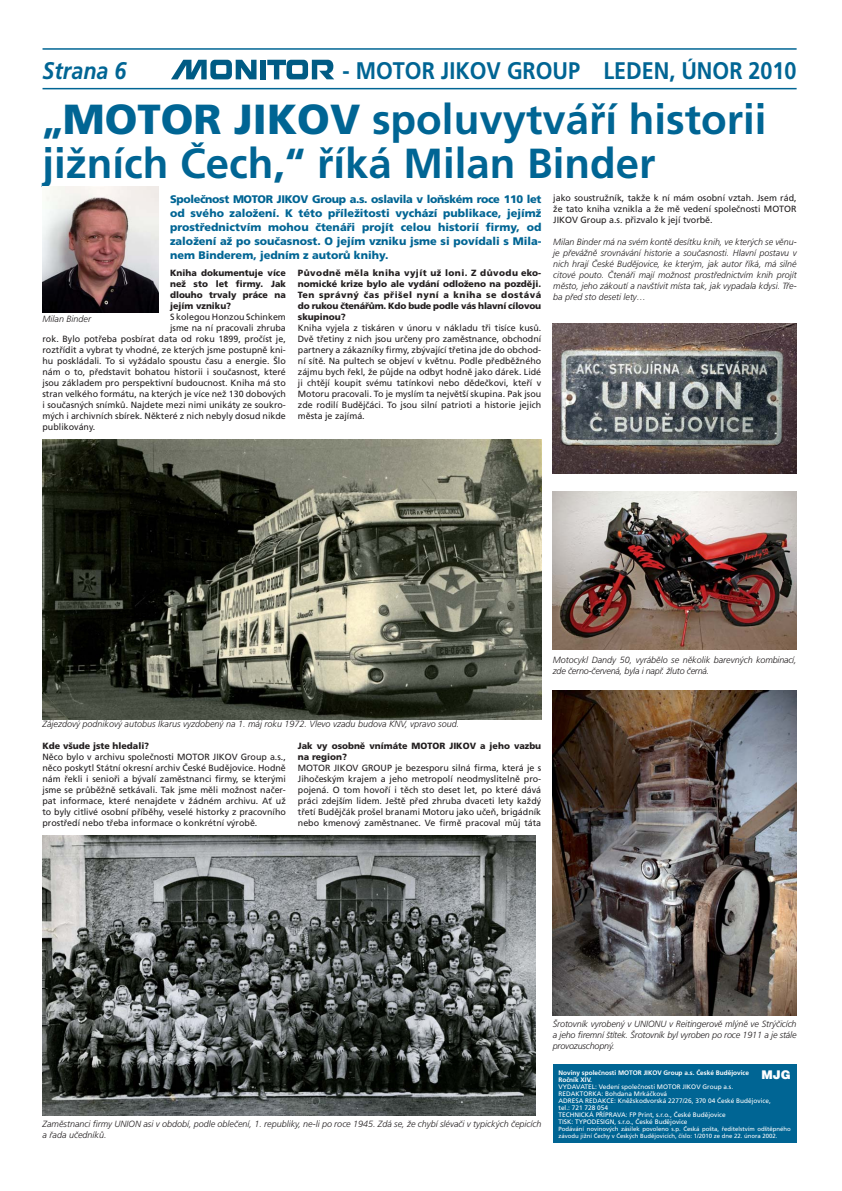
<style>
.page{position:relative;width:842px;height:1191px;background:#fff}
.page>*{position:absolute;margin:0;border:0;box-sizing:border-box;transform-origin:0 0}
.t1{font:700 42px/44px "Frutiger CE";color:#006594}
.t2{font:700 24px "Frutiger CE";color:#006594;scale:.9 1}
.t3{font:italic 700 24px "Frutiger CE";color:#006594;scale:.9 1}
.t4{font:900 12px "Switzerland";color:#fff}
.t5{font:900 11px/14px "Frutiger CE";color:#006594;text-align:justify}
.t6{font:9px/11px "Frutiger CE";color:#231f20;text-align:justify}
.t7{font:italic 300 9px/11px "Frutiger CE";color:#231f20;text-align:justify}
.t8{font:900 9px/11px "Frutiger CE";color:#231f20;text-align:justify}
.t9{font:6.5px/7px "Frutiger CE";color:#fff}
.t10{font:700 6.5px/7px "Frutiger CE";color:#fff}
.t11{font:6px/7px "Frutiger CE";color:#fff}
.s1{font-weight:900}
</style>
<div class="page">
<hr style="left:43px;top:48px;width:754px;height:2px;background:#006594">
<hr style="left:43px;top:88px;width:754px;height:1px;background:#006594">
<div style="left:260px;top:60px;width:6px;height:19px;background:#005b84"></div>
<svg style="left:267px;top:60px;width:67px;height:19px"></svg>
<svg style="left:171px;top:60px;width:86px;height:19px"></svg>
<div style="left:553px;top:1064px;width:244px;height:78px;background:#006594"></div>
<img style="left:42px;top:186px;width:117px;height:126px">
<img style="left:553px;top:690px;width:244px;height:325px">
<img style="left:553px;top:491px;width:243px;height:159px">
<img style="left:42px;top:439px;width:499px;height:280px">
<img style="left:43px;top:835px;width:493px;height:280px">
<img style="left:553px;top:323px;width:243px;height:150px">
<h2 class="t3" style="left:43px;top:59px;width:95px">Strana 6</h2>
<h2 class="t2" style="left:343px;top:59px;width:506px">- MOTOR JIKOV GROUP LEDEN, ÚNOR 2010</h2>
<h1 class="t1" style="left:43px;top:100px;width:725px">„<span class="s1">MOTOR JIKOV</span> spoluvytváří historii jižních Čech,“ říká Milan Binder</h1>
<p class="t5" style="left:170px;top:193px;width:373px">Společnost MOTOR JIKOV Group a.s. oslavila v loňském roce 110 let od svého založení. K této příležitosti vychází publikace, jejímž prostřednictvím mohou čtenáři projít celou historií firmy, od založení až po současnost. O jejím vzniku jsme si povídali s Mila&shy;nem Binderem, jedním z autorů knihy.</p>
<p class="t8" style="left:170px;top:267px;width:117px">Kniha dokumentuje více než sto let firmy. Jak dlouho trvaly práce na jejím vzniku?</p>
<p class="t6" style="left:170px;top:311px;width:117px">S kolegou Honzou Schinkem</p>
<p class="t6" style="left:170px;top:322px;width:117px">jsme na ní pracovali zhruba</p>
<p class="t6" style="left:43px;top:333px;width:245px">rok. Bylo potřeba posbírat data od roku 1899, pročíst je,</p>
<p class="t6" style="left:43px;top:344px;width:245px">roztřídit a vybrat ty vhodné, ze kterých jsme postupně kni-</p>
<p class="t6" style="left:43px;top:355px;width:245px">hu poskládali. To si vyžádalo spoustu času a energie. Šlo</p>
<p class="t6" style="left:43px;top:366px;width:245px">nám o to, představit bohatou historii i současnost, které</p>
<p class="t6" style="left:43px;top:377px;width:245px">jsou základem pro perspektivní budoucnost. Kniha má sto</p>
<p class="t6" style="left:43px;top:388px;width:245px">stran velkého formátu, na kterých je více než 130 dobových</p>
<p class="t6" style="left:43px;top:399px;width:245px">i současných snímků. Najdete mezi nimi unikáty ze soukro-</p>
<p class="t6" style="left:43px;top:410px;width:245px">mých i archivních sbírek. Některé z nich nebyly dosud nikde</p>
<p class="t6" style="left:43px;top:421px;width:54px">publikovány.</p>
<p class="t7" style="left:43px;top:314px;width:50px">Milan Binder</p>
<p class="t8" style="left:298px;top:267px;width:245px">Původně měla kniha vyjít už loni. Z důvodu eko&shy;nomické krize bylo ale vydání odloženo na později.<br>Ten správný čas přišel nyní a kniha se dostává do rukou čtenářům. Kdo bude podle vás hlavní cílovou skupinou?</p>
<p class="t6" style="left:298px;top:322px;width:245px">Kniha vyjela z tiskáren v únoru v nákladu tři tisíce kusů.<br>Dvě třetiny z nich jsou určeny pro zaměstnance, obchodní partnery a zákazníky firmy, zbývající třetina jde do obchod&shy;ní sítě. Na pultech se objeví v květnu. Podle předběžného zájmu bych řekl, že půjde na odbyt hodně jako dárek. Lidé ji chtějí koupit svému tatínkovi nebo dědečkovi, kteří v Motoru pracovali. To je myslím ta největší skupina. Pak jsou zde rodilí Budějčáci. To jsou silní patrioti a historie jejich města je zajímá.</p>
<p class="t6" style="left:553px;top:193px;width:245px">jako soustružník, takže k ní mám osobní vztah. Jsem rád, že tato kniha vznikla a že mě vedení společnosti MOTOR JIKOV Group a.s. přizvalo k její tvorbě.</p>
<p class="t7" style="left:553px;top:237px;width:245px">Milan Binder má na svém kontě desítku knih, ve kterých se věnu&shy;je převážně srovnávání historie a současnosti. Hlavní postavu v nich hrají České Budějovice, ke kterým, jak autor říká, má silné citové pouto. Čtenáři mají možnost prostřednictvím knih projít město, jeho zákoutí a navštívit místa tak, jak vypadala kdysi. Tře&shy;ba před sto deseti lety…</p>
<p class="t7" style="left:553px;top:655px;width:245px">Motocykl Dandy 50, vyrábělo se několik barevných kombinací, zde černo-červená, byla i např. žluto černá.</p>
<p class="t7" style="left:43px;top:719px;width:418px">Zájezdový podnikový autobus Ikarus vyzdobený na 1. máj roku 1972. Vlevo vzadu budova KNV, vpravo soud.</p>
<p class="t8" style="left:43px;top:740px;width:108px">Kde všude jste hledali?</p>
<p class="t6" style="left:43px;top:751px;width:245px">Něco bylo v archivu společnosti MOTOR JIKOV Group a.s., něco poskytl Státní okresní archiv České Budějovice. Hodně nám řekli i senioři a bývalí zaměstnanci firmy, se kterými jsme se průběžně setkávali. Tak jsme měli možnost načer&shy;pat informace, které nenajdete v žádném archivu. Ať už to byly citlivé osobní příběhy, veselé historky z pracovního prostředí nebo třeba informace o konkrétní výrobě.</p>
<p class="t8" style="left:298px;top:740px;width:245px">Jak vy osobně vnímáte MOTOR JIKOV a jeho vazbu na region?</p>
<p class="t6" style="left:298px;top:762px;width:245px">MOTOR JIKOV GROUP je bezesporu silná firma, která je s Jihočeským krajem a jeho metropolí neodmyslitelně pro&shy;pojená. O tom hovoří i těch sto deset let, po které dává práci zdejším lidem. Ještě před zhruba dvaceti lety každý třetí Budějčák prošel branami Motoru jako učeň, brigádník nebo kmenový zaměstnanec. Ve firmě pracoval můj táta</p>
<p class="t7" style="left:43px;top:1119px;width:500px">Zaměstnanci firmy UNION asi v období, podle oblečení, 1. republiky, ne-li po roce 1945. Zdá se, že chybí slévači v typických čepicích a řada učedníků.</p>
<p class="t7" style="left:553px;top:1019px;width:245px">Šrotovník vyrobený v UNIONU v Reitingerově mlýně ve Strýčicích a jeho firemní štítek. Šrotovník byl vyroben po roce 1911 a je stále provozuschopný.</p>
<p class="t10" style="left:558px;top:1069px;width:192px">Noviny společnosti MOTOR JIKOV Group a.s. České Budějovice<br>Ročník XIV.</p>
<p class="t9" style="left:558px;top:1083px;width:214px">VYDAVATEL: Vedení společnosti MOTOR JIKOV Group a.s.<br>REDAKTORKA: Bohdana Mrkáčková<br>ADRESA REDAKCE: Kněžskodvorská 2277/26, 370 04 České Budějovice, tel.: 721 728 054<br>TECHNICKÁ PŘÍPRAVA: FP Print, s.r.o., České Budějovice<br>TISK: TYPODESIGN, s.r.o., České Budějovice</p>
<p class="t11" style="left:558px;top:1125px;width:234px">Podávání novinových zásilek povoleno s.p. Česká pošta, ředitelstvím odštěpného závodu jižní Čechy v Českých Budějovicích, číslo: 1/2010 ze dne 22. února 2002.</p>
<h3 class="t4" style="left:761px;top:1068px;width:31px">MJG</h3>
</div>
